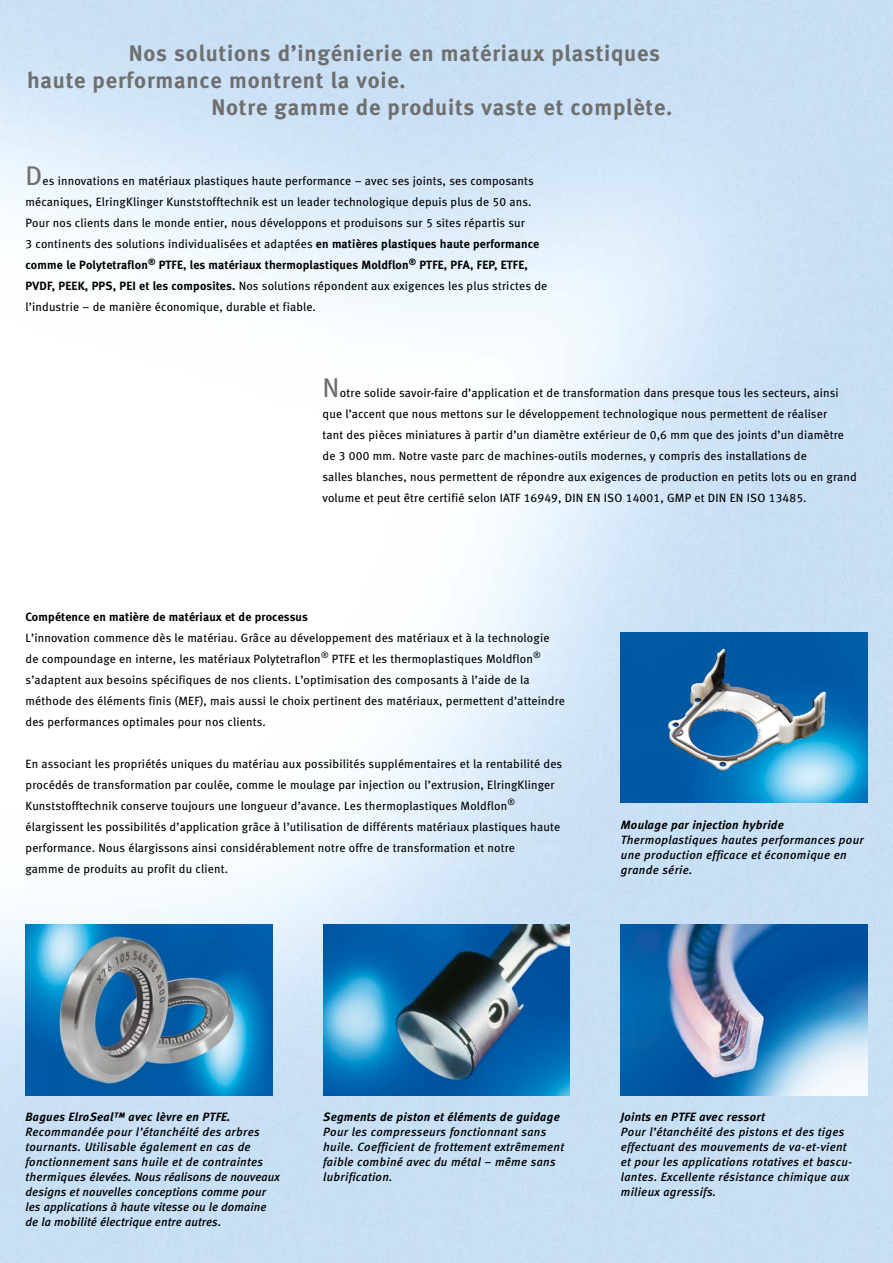
<style>
.page{position:relative;width:893px;height:1263px;background:#fff}
.page>*{position:absolute;margin:0;border:0;box-sizing:border-box;transform-origin:0 0}
.t1{font:27px "Meta Book LF";color:#6f6f6e}
.t2{font:22.5px "Meta Bold LF";letter-spacing:.035em;color:#6f6f6e}
.t3{font:12px/21px "Meta Book LF";letter-spacing:.015em;color:#000}
.t4{font:italic 12px/15px "Meta Medium LF";letter-spacing:.025em;color:#000}
.t5{font:italic 12px/15px "Meta Medium LF";letter-spacing:.005em;color:#000}
.t6{font:12px "Meta Bold LF";letter-spacing:.015em;color:#000}
.t7{font:italic 12px "Meta Bold LF";letter-spacing:.025em;color:#000}
.s1{font-family:"Meta Bold LF"}
</style>
<div class="page">
<img style="left:0;top:0;width:893px;height:1263px">
<img style="left:621px;top:632px;width:246px;height:171px">
<img style="left:656px;top:634px;width:181px;height:147px">
<img style="left:621px;top:925px;width:246px;height:170px">
<img style="left:323px;top:925px;width:247px;height:170px">
<img style="left:26px;top:925px;width:246px;height:170px">
<h2 class="t2" style="left:129px;top:40px;width:533px">Nos solutions d’ingénierie en matériaux plastiques</h2>
<h2 class="t2" style="left:27px;top:67px;width:380px">haute performance montrent la voie.</h2>
<h2 class="t2" style="left:211px;top:94px;width:463px">Notre gamme de produits vaste et complète.</h2>
<h1 class="t1" style="left:26px;top:160px;width:18px">D</h1>
<p class="t3" style="left:26px;top:170px;width:515px;text-indent:17px">es innovations en matériaux plastiques haute performance – avec ses joints, ses composants mécaniques, ElringKlinger Kunststofftechnik est un leader technologique depuis plus de 50 ans.<br>Pour nos clients dans le monde entier, nous développons et produisons sur 5 sites répartis sur<br>3 continents des solutions individualisées et adaptées <span class="s1">en matières plastiques haute performance</span></p>
<p class="t6" style="left:26px;top:258px;width:504px">comme le Polytetraflon<sup>®</sup> PTFE, les matériaux thermoplastiques Moldflon<sup>®</sup> PTFE, PFA, FEP, ETFE,</p>
<p class="t3" style="left:26px;top:275px;width:523px"><span class="s1">PVDF, PEEK, PPS, PEI et les composites.</span> Nos solutions répondent aux exigences les plus strictes de l’industrie – de manière économique, durable et fiable.</p>
<h1 class="t1" style="left:323px;top:372px;width:18px">N</h1>
<p class="t3" style="left:323px;top:382px;width:536px;text-indent:17px">otre solide savoir-faire d’application et de transformation dans presque tous les secteurs, ainsi que l’accent que nous mettons sur le développement technologique nous permettent de réaliser<br>tant des pièces miniatures à partir d’un diamètre extérieur de 0,6 mm que des joints d’un diamètre de 3 000 mm. Notre vaste parc de machines-outils modernes, y compris des installations de<br>salles blanches, nous permettent de répondre aux exigences de production en petits lots ou en grand volume et peut être certifié selon IATF 16949, DIN EN ISO 14001, GMP et DIN EN ISO 13485.</p>
<p class="t6" style="left:26px;top:609px;width:284px">Compétence en matière de matériaux et de processus</p>
<p class="t3" style="left:26px;top:627px;width:541px">L’innovation commence dès le matériau. Grâce au développement des matériaux et à la technologie de compoundage en interne, les matériaux Polytetraflon<sup>®</sup> PTFE et les thermoplastiques Moldflon<sup>® </sup>s’adaptent aux besoins spécifiques de nos clients. L’optimisation des composants à l’aide de la méthode des éléments finis (MEF), mais aussi le choix pertinent des matériaux, permettent d’atteindre des performances optimales pour nos clients.</p>
<p class="t3" style="left:26px;top:753px;width:538px">En associant les propriétés uniques du matériau aux possibilités supplémentaires et la rentabilité des procédés de transformation par coulée, comme le moulage par injection ou l’extrusion, ElringKlinger Kunststofftechnik conserve toujours une longueur d’avance. Les thermoplastiques Moldflon<sup>® </sup>élargissent les possibilités d’application grâce à l’utilisation de différents matériaux plastiques haute performance. Nous élargissons ainsi considérablement notre offre de transformation et notre<br>gamme de produits au profit du client.</p>
<p class="t7" style="left:621px;top:818px;width:164px">Moulage par injection hybride</p>
<p class="t4" style="left:621px;top:832px;width:244px">Thermoplastiques hautes performances pour une production efficace et économique en grande série.</p>
<p class="t7" style="left:26px;top:1110px;width:207px">Bagues ElroSeal™ avec lèvre en PTFE.</p>
<p class="t5" style="left:26px;top:1124px;width:256px">Recommandée pour l’étanchéité des arbres tournants. Utilisable également en cas de fonctionnement sans huile et de contraintes thermiques élevées. Nous réalisons de nouveaux designs et nouvelles conceptions comme pour les applications à haute vitesse ou le domaine de la mobilité électrique entre autres.</p>
<p class="t7" style="left:323px;top:1110px;width:238px">Segments de piston et éléments de guidage</p>
<p class="t4" style="left:323px;top:1124px;width:242px">Pour les compresseurs fonctionnant sans huile. Coefficient de frottement extrêmement faible combiné avec du métal – même sans lubrification.</p>
<p class="t7" style="left:621px;top:1110px;width:145px">Joints en PTFE avec ressort</p>
<p class="t4" style="left:621px;top:1124px;width:233px">Pour l’étanchéité des pistons et des tiges effectuant des mouvements de va-et-vient et pour les applications rotatives et bascu&shy;lantes. Excellente résistance chimique aux milieux agressifs.</p>
</div>
